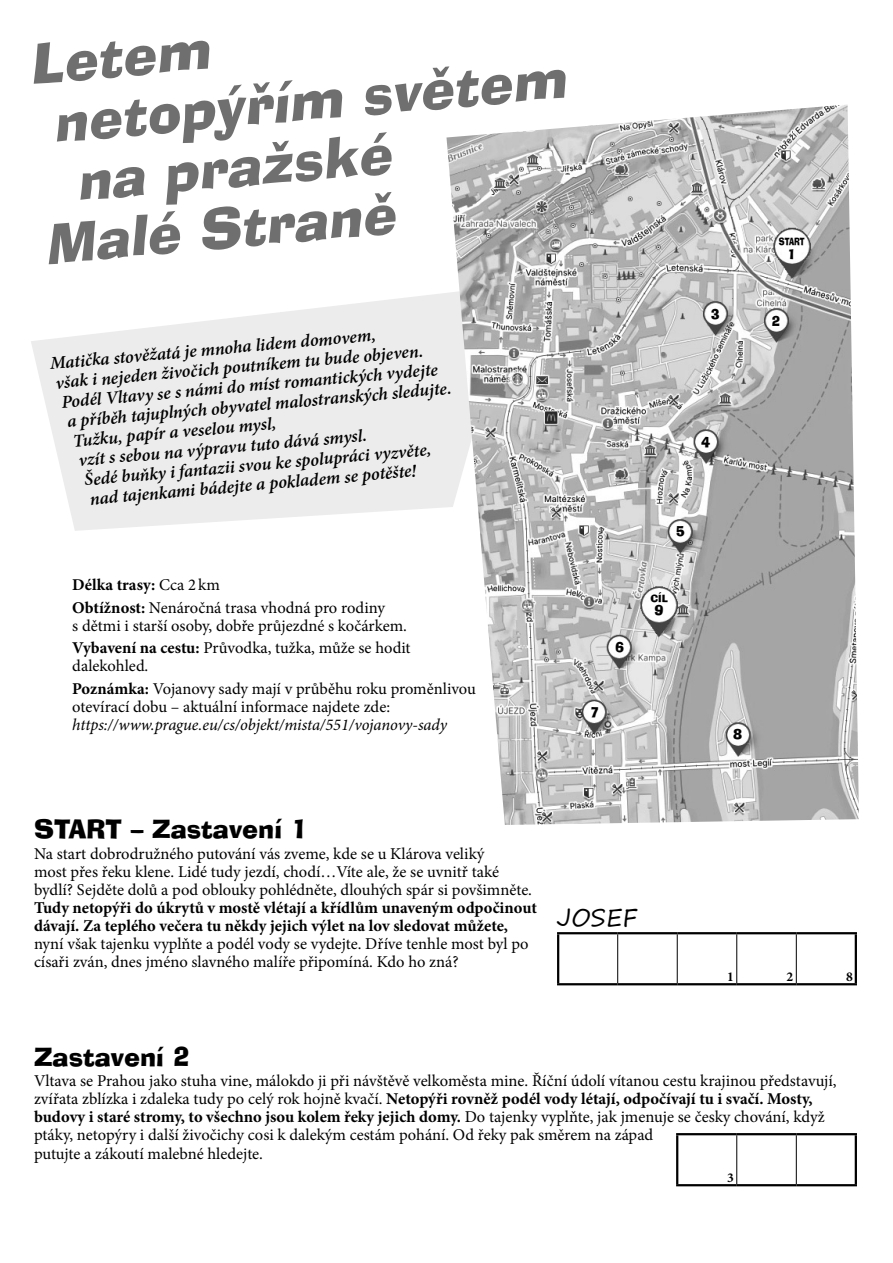
<style>
.page{position:relative;width:893px;height:1263px;background:#fff}
.page>*{position:absolute;margin:0;border:0;box-sizing:border-box;transform-origin:0 0}
.t1{font:italic 54px "Ad Lib BTCE";color:#6f6f6f}
.t2{font:25.5px "Ad Lib BTCE";color:#000}
.t3{font:24px "Segoe Print";color:#000}
.t4{font:italic 600 18px "Minion Pro";color:#000}
.t5{font:16.5px/18.1px "Minion Pro";color:#000}
.t6{font:700 16.5px/18.1px "Minion Pro";color:#000}
.t7{font:italic 16.5px "Minion Pro";letter-spacing:-.005em;color:#000}
.t8{font:700 13.5px "Minion Pro";color:#000}
.t9{font:13.35px "Ad Lib BTCE";color:#000}
.t10{font:10.05px "Ad Lib BTCE";color:#000;scale:.75 1}
.t11{font:10.05px "Ad Lib BTCE";color:#000}
.s1{font-weight:700}
</style>
<div class="page">
<svg style="left:31px;top:293px;width:415px;height:238px;fill:#ececec"></svg>
<hr style="left:617px;top:934px;width:1px;height:49px;background:#000">
<hr style="left:677px;top:934px;width:1px;height:49px;background:#000">
<hr style="left:736px;top:934px;width:1px;height:49px;background:#000">
<hr style="left:796px;top:934px;width:1px;height:49px;background:#000">
<hr style="left:557px;top:932px;width:61px;height:2px;background:#000">
<hr style="left:557px;top:934px;width:2px;height:49px;background:#000">
<hr style="left:618px;top:932px;width:59px;height:2px;background:#000">
<hr style="left:677px;top:932px;width:60px;height:2px;background:#000">
<hr style="left:737px;top:932px;width:59px;height:2px;background:#000">
<hr style="left:796px;top:932px;width:61px;height:2px;background:#000">
<hr style="left:855px;top:934px;width:2px;height:49px;background:#000">
<hr style="left:557px;top:983px;width:61px;height:2px;background:#000">
<hr style="left:618px;top:983px;width:59px;height:2px;background:#000">
<hr style="left:677px;top:983px;width:60px;height:2px;background:#000">
<hr style="left:737px;top:983px;width:59px;height:2px;background:#000">
<hr style="left:796px;top:983px;width:61px;height:2px;background:#000">
<hr style="left:736px;top:1135px;width:1px;height:49px;background:#000">
<hr style="left:796px;top:1135px;width:1px;height:49px;background:#000">
<hr style="left:676px;top:1133px;width:61px;height:2px;background:#000">
<hr style="left:676px;top:1135px;width:2px;height:49px;background:#000">
<hr style="left:737px;top:1133px;width:59px;height:2px;background:#000">
<hr style="left:796px;top:1133px;width:61px;height:2px;background:#000">
<hr style="left:855px;top:1135px;width:2px;height:49px;background:#000">
<hr style="left:676px;top:1184px;width:61px;height:2px;background:#000">
<hr style="left:737px;top:1184px;width:59px;height:2px;background:#000">
<hr style="left:796px;top:1184px;width:61px;height:2px;background:#000">
<img style="left:446px;top:105px;width:413px;height:720px">
<h1 class="t1" style="left:26px;top:26px;width:183px;rotate:-5deg">Letem</h1>
<h1 class="t1" style="left:49px;top:85px;width:517px;rotate:-5deg">netopýřím světem</h1>
<h1 class="t1" style="left:73px;top:143px;width:317px;rotate:-5deg">na pražské</h1>
<h1 class="t1" style="left:41px;top:206px;width:353px;rotate:-5deg">Malé Straně</h1>
<p class="t4" style="left:49px;top:351px;width:328px;rotate:-5deg">Matička stověžatá je mnoha lidem domovem,</p>
<p class="t4" style="left:55px;top:370px;width:370px;rotate:-5deg">však i nejeden živočich poutníkem tu bude objeven.</p>
<p class="t4" style="left:60px;top:390px;width:379px;rotate:-5deg">Podél Vltavy se s námi do míst romantických vydejte</p>
<p class="t4" style="left:66px;top:409px;width:387px;rotate:-5deg">a příběh tajuplných obyvatel malostranských sledujte.</p>
<p class="t4" style="left:72px;top:428px;width:205px;rotate:-5deg">Tužku, papír a veselou mysl,</p>
<p class="t4" style="left:78px;top:448px;width:291px;rotate:-5deg">vzít s sebou na výpravu tuto dává smysl.</p>
<p class="t4" style="left:83px;top:467px;width:350px;rotate:-5deg">Šedé buňky i fantazii svou ke spolupráci vyzvěte,</p>
<p class="t4" style="left:89px;top:486px;width:329px;rotate:-5deg">nad tajenkami bádejte a pokladem se potěšte!</p>
<p class="t5" style="left:72px;top:574px;width:314px;line-height:22.4px"><span class="s1">Délka trasy:</span> Cca 2 km<br><span class="s1">Obtížnost:</span> Nenáročná trasa vhodná pro rodiny</p>
<p class="t5" style="left:72px;top:614px;width:340px;line-height:22.4px">s dětmi i starší osoby, dobře průjezdné s kočárkem.<br><span class="s1">Vybavení na cestu:</span> Průvodka, tužka, může se hodit</p>
<p class="t5" style="left:72px;top:655px;width:405px;line-height:22.4px">dalekohled.<br><span class="s1">Poznámka:</span> Vojanovy sady mají v průběhu roku proměnlivou</p>
<p class="t5" style="left:72px;top:698px;width:319px">otevírací dobu – aktuální informace najdete zde:</p>
<p class="t7" style="left:72px;top:714px;width:376px">https://www.prague.eu/cs/objekt/mista/551/vojanovy-sady</p>
<p class="t9" style="left:615px;top:638px;width:11px">6</p>
<p class="t9" style="left:590px;top:702px;width:11px">7</p>
<p class="t9" style="left:711px;top:305px;width:11px">3</p>
<p class="t9" style="left:701px;top:433px;width:11px">4</p>
<p class="t9" style="left:676px;top:522px;width:11px">5</p>
<p class="t11" style="left:650px;top:591px;width:19px">CÍL</p>
<p class="t9" style="left:655px;top:601px;width:11px">9</p>
<p class="t9" style="left:733px;top:725px;width:11px">8</p>
<p class="t10" style="left:779px;top:235px;width:36px">START</p>
<p class="t9" style="left:787px;top:245px;width:11px">1</p>
<p class="t9" style="left:771px;top:312px;width:11px">2</p>
<h2 class="t2" style="left:34px;top:811px;width:276px">START – Zastavení 1</h2>
<p class="t5" style="left:34px;top:844px;width:500px">Na start dobrodružného putování vás zveme, kde se u Klárova veliký<br>most přes řeku klene. Lidé tudy jezdí, chodí…Víte ale, že se uvnitř také bydlí? Sejděte dolů a pod oblouky pohlédněte, dlouhých spár si povšimněte.</p>
<p class="t6" style="left:34px;top:898px;width:504px">Tudy netopýři do úkrytů v mostě vlétají a křídlům unaveným odpočinout dávají. Za teplého večera tu někdy jejich výlet na lov sledovat můžete,</p>
<p class="t5" style="left:34px;top:935px;width:496px">nyní však tajenku vyplňte a podél vody se vydejte. Dříve tenhle most byl po císaři zván, dnes jméno slavného malíře připomíná. Kdo ho zná?</p>
<h3 class="t3" style="left:557px;top:896px;width:81px">JOSEF</h3>
<p class="t8" style="left:727px;top:967px;width:8px">1</p>
<p class="t8" style="left:787px;top:967px;width:8px">2</p>
<p class="t8" style="left:846px;top:967px;width:8px">8</p>
<h2 class="t2" style="left:34px;top:1039px;width:158px">Zastavení 2</h2>
<p class="t5" style="left:34px;top:1072px;width:804px">Vltava se Prahou jako stuha vine, málokdo ji při návštěvě velkoměsta mine. Říční údolí vítanou cestu krajinou představují, zvířata zblízka i zdaleka tudy po celý rok hojně kvačí. <span class="s1">Netopýři rovněž podél vody létají, odpočívají tu i svačí. Mosty, budovy i staré stromy, to všechno jsou kolem řeky jejich domy.</span> Do tajenky vyplňte, jak jmenuje se česky chování, když ptáky, netopýry i další živočichy cosi k dalekým cestám pohání. Od řeky pak směrem na západ<br>putujte a zákoutí malebné hledejte.</p>
<p class="t8" style="left:727px;top:1168px;width:8px">3</p>
</div>
